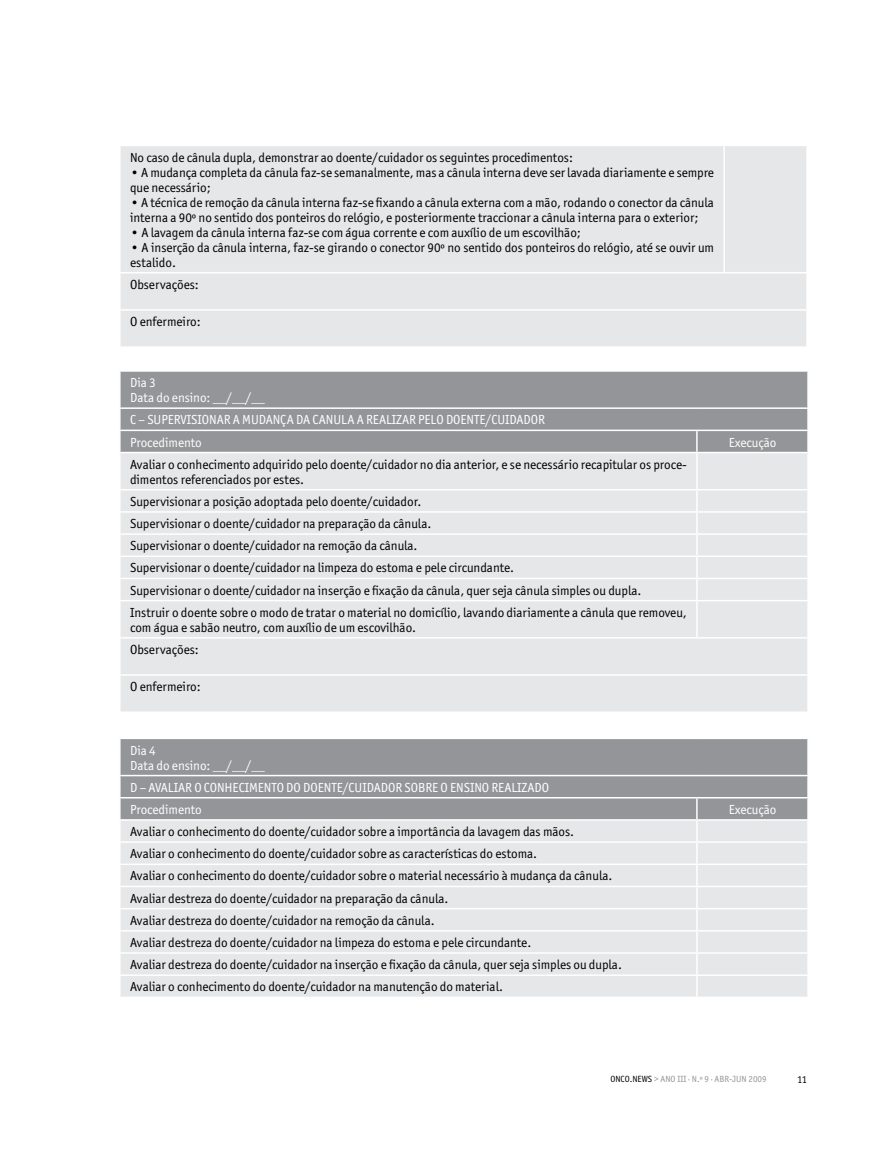
<style>
.page{position:relative;width:893px;height:1149px;background:#fff}
.page>*{position:absolute;margin:0;border:0;box-sizing:border-box;transform-origin:0 0}
.t1{font:13.2px/22.2px "Officina San ITC";letter-spacing:-.005em;color:#000}
.t2{font:13.2px/15px "Officina San ITC";letter-spacing:-.005em;color:#fff}
.t3{font:10.5px "Officina San ITC";color:#000}
.t4{font:9px "Officina San ITC";color:#939598}
.s1{color:#000}
</style>
<div class="page">
<div style="left:121px;top:371px;width:686px;height:80px;background:#939598"></div>
<div style="left:121px;top:453px;width:686px;height:258px;background:#e6e7e8"></div>
<hr style="left:119px;top:407px;width:578px;height:2px;background:#fff">
<hr style="left:697px;top:407px;width:112px;height:2px;background:#fff">
<hr style="left:119px;top:429px;width:578px;height:2px;background:#fff">
<hr style="left:697px;top:429px;width:112px;height:2px;background:#fff">
<hr style="left:696px;top:431px;width:2px;height:20px;background:#fff">
<hr style="left:696px;top:453px;width:2px;height:36px;background:#fff">
<hr style="left:119px;top:489px;width:578px;height:1px;background:#fff">
<hr style="left:697px;top:489px;width:112px;height:1px;background:#fff">
<hr style="left:696px;top:490px;width:2px;height:21px;background:#fff">
<hr style="left:119px;top:511px;width:578px;height:1px;background:#fff">
<hr style="left:697px;top:511px;width:112px;height:1px;background:#fff">
<hr style="left:696px;top:512px;width:2px;height:21px;background:#fff">
<hr style="left:119px;top:533px;width:578px;height:1px;background:#fff">
<hr style="left:697px;top:533px;width:112px;height:1px;background:#fff">
<hr style="left:696px;top:534px;width:2px;height:21px;background:#fff">
<hr style="left:119px;top:555px;width:578px;height:2px;background:#fff">
<hr style="left:697px;top:555px;width:112px;height:2px;background:#fff">
<hr style="left:696px;top:557px;width:2px;height:20px;background:#fff">
<hr style="left:696px;top:579px;width:2px;height:20px;background:#fff">
<hr style="left:696px;top:601px;width:2px;height:36px;background:#fff">
<hr style="left:119px;top:577px;width:578px;height:2px;background:#fff">
<hr style="left:697px;top:577px;width:112px;height:2px;background:#fff">
<hr style="left:119px;top:599px;width:578px;height:2px;background:#fff">
<hr style="left:697px;top:599px;width:112px;height:2px;background:#fff">
<hr style="left:119px;top:637px;width:578px;height:1px;background:#fff">
<hr style="left:697px;top:637px;width:112px;height:1px;background:#fff">
<hr style="left:119px;top:674px;width:578px;height:1px;background:#fff">
<hr style="left:697px;top:674px;width:112px;height:1px;background:#fff">
<div style="left:121px;top:739px;width:686px;height:79px;background:#939598"></div>
<div style="left:121px;top:821px;width:686px;height:175px;background:#e6e7e8"></div>
<hr style="left:119px;top:774px;width:578px;height:2px;background:#fff">
<hr style="left:697px;top:774px;width:112px;height:2px;background:#fff">
<hr style="left:119px;top:796px;width:578px;height:2px;background:#fff">
<hr style="left:697px;top:796px;width:112px;height:2px;background:#fff">
<hr style="left:696px;top:798px;width:2px;height:20px;background:#fff">
<hr style="left:696px;top:820px;width:2px;height:21px;background:#fff">
<hr style="left:119px;top:841px;width:578px;height:1px;background:#fff">
<hr style="left:697px;top:841px;width:112px;height:1px;background:#fff">
<hr style="left:696px;top:842px;width:2px;height:21px;background:#fff">
<hr style="left:119px;top:863px;width:578px;height:1px;background:#fff">
<hr style="left:697px;top:863px;width:112px;height:1px;background:#fff">
<hr style="left:696px;top:864px;width:2px;height:21px;background:#fff">
<hr style="left:119px;top:885px;width:578px;height:1px;background:#fff">
<hr style="left:697px;top:885px;width:112px;height:1px;background:#fff">
<hr style="left:696px;top:886px;width:2px;height:21px;background:#fff">
<hr style="left:119px;top:907px;width:578px;height:2px;background:#fff">
<hr style="left:697px;top:907px;width:112px;height:2px;background:#fff">
<hr style="left:696px;top:909px;width:2px;height:20px;background:#fff">
<hr style="left:696px;top:931px;width:2px;height:20px;background:#fff">
<hr style="left:696px;top:953px;width:2px;height:21px;background:#fff">
<hr style="left:696px;top:975px;width:2px;height:21px;background:#fff">
<hr style="left:119px;top:929px;width:578px;height:2px;background:#fff">
<hr style="left:697px;top:929px;width:112px;height:2px;background:#fff">
<hr style="left:119px;top:951px;width:578px;height:2px;background:#fff">
<hr style="left:697px;top:951px;width:112px;height:2px;background:#fff">
<hr style="left:119px;top:974px;width:578px;height:1px;background:#fff">
<hr style="left:697px;top:974px;width:112px;height:1px;background:#fff">
<div style="left:121px;top:146px;width:685px;height:200px;background:#e6e7e8"></div>
<hr style="left:723px;top:146px;width:2px;height:126px;background:#fff">
<hr style="left:119px;top:272px;width:605px;height:1px;background:#fff">
<hr style="left:724px;top:272px;width:84px;height:1px;background:#fff">
<hr style="left:119px;top:309px;width:605px;height:1px;background:#fff">
<hr style="left:724px;top:309px;width:84px;height:1px;background:#fff">
<p class="t1" style="left:130px;top:146px;width:444px">N o caso de cânula dupla, demonstrar ao doente/cuidador os seguintes procedimentos:</p>
<p class="t1" style="left:130px;top:164px;width:585px;line-height:15px">• A mudança completa da cânula faz-se semanalmente, mas a cânula interna deve ser lavada diariamente e sempre que necessário;</p>
<p class="t1" style="left:130px;top:194px;width:585px;line-height:15px">• A técnica de remoção da cânula interna faz-se fixando a cânula externa com a mão, rodando o conector da cânula interna a 90º no sentido dos ponteiros do relógio, e posteriormente traccionar a cânula interna para o exterior;</p>
<p class="t1" style="left:130px;top:221px;width:452px">• A lavagem da cânula interna faz-se com água corrente e com auxílio de um escovilhão;</p>
<p class="t1" style="left:130px;top:239px;width:586px;line-height:15px">• A inserção da cânula interna, faz-se girando o conector 90º no sentido dos ponteiros do relógio, até se ouvir um estalido.</p>
<p class="t1" style="left:130px;top:273px;width:70px">Observações:</p>
<p class="t1" style="left:130px;top:310px;width:72px">O enfermeiro:</p>
<p class="t2" style="left:130px;top:375px;width:136px">Dia 3<br>Data do ensino: __/__/__</p>
<p class="t2" style="left:130px;top:412px;width:25px">C – SUPERVISI</p>
<p class="t2" style="left:202px;top:412px;width:15px">ONAR</p>
<p class="t2" style="left:233px;top:412px;width:88px">AMU DANÇA DACANU</p>
<p class="t2" style="left:341px;top:412px;width:204px">LA A REALIZAR PELO DOENTE/CUIDADOR</p>
<p class="t2" style="left:130px;top:434px;width:73px">Procedimento</p>
<p class="t2" style="left:729px;top:434px;width:49px">Execução</p>
<p class="t1" style="left:130px;top:456px;width:558px;line-height:15px">Avaliar o conhecimento adquirido pelo doente/cuidador no dia anterior, e se necessário recapitular os proce&shy;dimentos referenciados por estes.</p>
<p class="t1" style="left:130px;top:490px;width:558px">Supervisionar a posição adoptada pelo doente/cuidador.<br>Supervisionar o doente/cuidador na preparação da cânula.<br>Supervisionar o doente/cuidador na remoção da cânula.<br>Supervisionar o doente/cuidador na limpeza do estoma e pele circundante.<br>Supervisionar o doente/cuidador na inserção e fixação da cânula, quer seja cânula simples ou dupla.<br>Instruir o doente sobre o modo de tratar o material no domicílio, lavando diariamente a cânula que removeu,</p>
<p class="t1" style="left:130px;top:616px;width:288px">com água e sabão neutro, com auxílio de um escovilhão.<br>Observações:</p>
<p class="t1" style="left:130px;top:675px;width:72px">O enfermeiro:</p>
<p class="t2" style="left:130px;top:742px;width:136px">Dia 4<br>Data do ensino: __/__/__</p>
<p class="t2" style="left:130px;top:779px;width:110px">D – AVALIAR O CONHECIMEN</p>
<p class="t2" style="left:271px;top:779px;width:186px">TO DO DOENTE/CUIDADOR SOBRE O ENSIN</p>
<p class="t2" style="left:482px;top:779px;width:69px">O REA LIZADO</p>
<p class="t2" style="left:130px;top:801px;width:73px">Procedimento</p>
<p class="t2" style="left:729px;top:801px;width:49px">Execução</p>
<p class="t1" style="left:130px;top:820px;width:493px">Avaliar o conhecimento do doente/cuidador sobre a importância da lavagem das mãos.<br>Avaliar o conhecimento do doente/cuidador sobre as características do estoma.<br>Avaliar o conhecimento do doente/cuidador sobre o material necessário à mudança da cânula.<br>Avaliar destreza do doente/cuidador na preparação da cânula.<br>Avaliar destreza do doente/cuidador na remoção da cânula.<br>Avaliar destreza do doente/cuidador na limpeza do estoma e pele circundante.<br>Avaliar destreza do doente/cuidador na inserção e fixação da cânula, quer seja simples ou dupla.<br>Avaliar o conhecimento do doente/cuidador na manutenção do material.</p>
<p class="t4" style="left:610px;top:1073px;width:157px"><span class="s1">onco.news</span> &gt; ano iiI ∙ n.º 9 ∙ abr-jun 2009</p>
<p class="t3" style="left:797px;top:1072px;width:11px">11</p>
</div>
